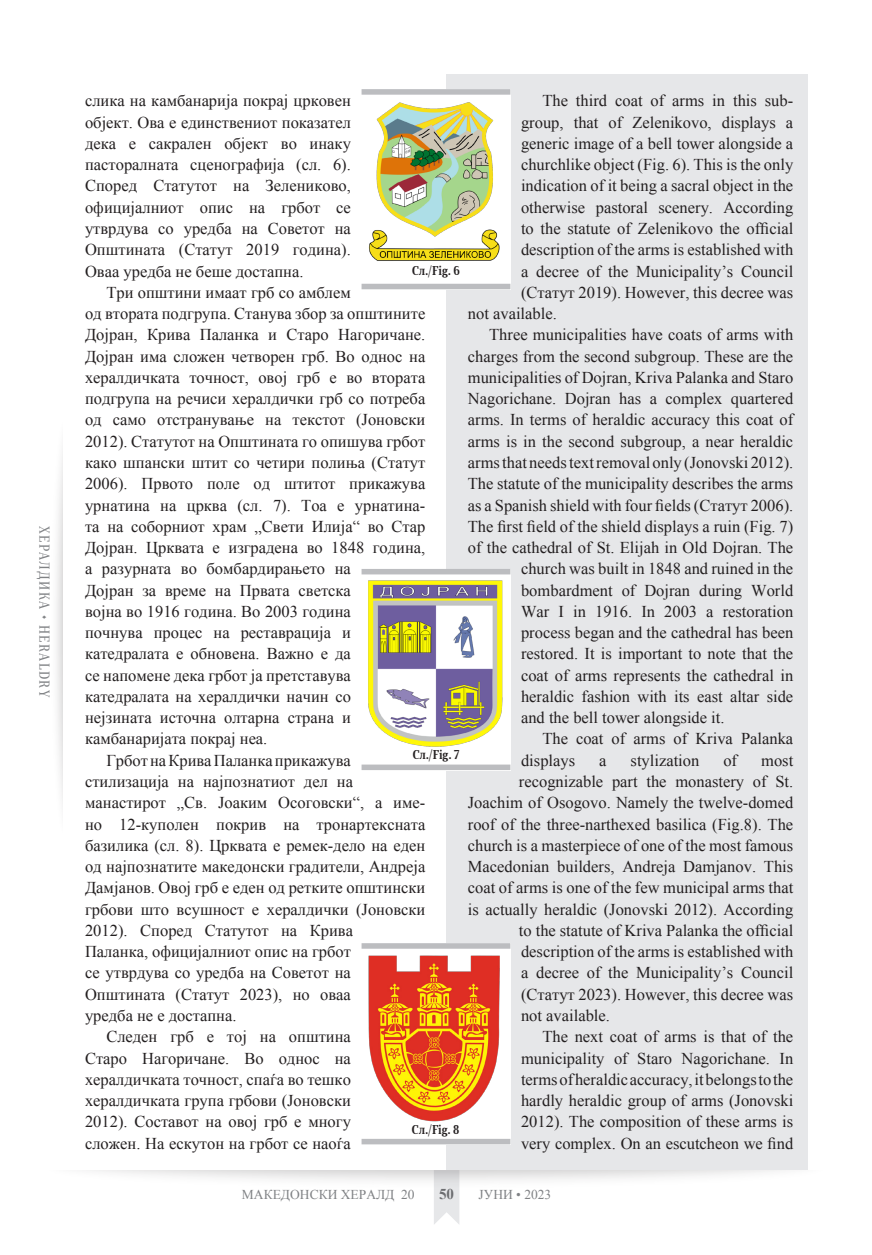
<style>
.page{position:relative;width:872px;height:1255px;background:#fff}
.page>*{position:absolute;margin:0;border:0;box-sizing:border-box;transform-origin:0 0}
._1_ГЛАВЕН_ТЕКСТ{font:16.5px/21.3px "Times New Roman";color:#231f20;text-align:justify}
.t1{font:700 15px "Times New Roman";color:#6c6d70}
.t2{font:13.5px "Times New Roman";color:#808285}
.t3{font:13.5px "Skola Serif Cn";letter-spacing:.1em;color:#808285}
.ПОД_СЛИКА_1{font:700 12px "Skola Serif Cn";color:#231f20}
</style>
<div class="page">
<img style="left:90px;top:1170px;width:692px;height:54px">
<div style="left:446px;top:74px;width:362px;height:1095px;background:#e6e7e9"></div>
<div style="left:361px;top:89px;width:149px;height:200px;background:#fff"></div>
<div style="left:361px;top:89px;width:149px;height:6px;background:#bcbdc0"></div>
<div style="left:361px;top:284px;width:149px;height:5px;background:#bcbdc0"></div>
<img style="left:369px;top:102px;width:131px;height:159px">
<div style="left:361px;top:569px;width:149px;height:201px;background:#fff"></div>
<div style="left:361px;top:569px;width:149px;height:5px;background:#bcbdc0"></div>
<div style="left:361px;top:764px;width:149px;height:6px;background:#bcbdc0"></div>
<img style="left:368px;top:580px;width:134px;height:167px">
<div style="left:361px;top:943px;width:149px;height:201px;background:#fff"></div>
<div style="left:361px;top:943px;width:149px;height:5px;background:#bcbdc0"></div>
<div style="left:361px;top:1138px;width:149px;height:6px;background:#bcbdc0"></div>
<img style="left:368px;top:955px;width:132px;height:166px">
<p class="t3" style="left:53px;top:526px;width:173px;rotate:90deg">ХЕРАЛДИКА • HERALDRY</p>
<p class="_1_ГЛАВЕН_ТЕКСТ" style="left:85px;top:90px;width:267px">слика на камбанарија покрај црковен објект. Ова е единствениот показател дека е сакрален објект во инаку пасторалната сценографија (сл. 6).<br>Според Статутот на Зелениково, официјалниот опис на грбот се утврдува со уредба на Советот на Општината (Статут 2019 година).<br>Оваа уредба не беше достапна.</p>
<p class="_1_ГЛАВЕН_ТЕКСТ" style="left:85px;top:281px;width:342px;text-align:left;text-indent:21px">Три општини имаат грб со амблем<br>од втората подгрупа. Станува збор за општините Дојран, Крива Паланка и Старо Нагоричане.<br>Дојран има сложен четворен грб. Во однос на хералдичката точност, овој грб е во втората подгрупа на речиси хералдички грб со потреба од само отстранување на текстот (Јоновски 2012). Статутот на Општината го опишува грбот како шпански штит со четири полиња (Статут 2006). Првото поле од штитот прикажува урнатина на црква (сл. 7). Тоа е урнатина&shy;та на соборниот храм „Свети Илија“ во Стар Дојран. Црквата е изградена во 1848 година, а разурната во бомбардирањето на<br>Дојран за време на Првата светска<br>војна во 1916 година. Во 2003 година<br>почнува процес на реставрација и катедралата е обновена. Важно е да<br>се напомене дека грбот ја претставува катедралата на хералдички начин со<br>нејзината источна олтарна страна и камбанаријата покрај неа.</p>
<p class="_1_ГЛАВЕН_ТЕКСТ" style="left:85px;top:749px;width:342px;text-align:left;text-indent:21px">Грбот на Крива Паланка прикажува стилизација на најпознатиот дел на манастирот „Св. Јоаким Осоговски“, а име&shy;но 12-куполен покрив на тронартексната базилика (сл. 8). Црквата е ремек-дело на еден од најпознатите македонски градители, Андреја Дамјанов. Овој грб е еден од ретките општински грбови што всушност е хералдички (Јоновски 2012). Според Статутот на Крива<br>Паланка, официјалниот опис на грбот<br>се утврдува со уредба на Советот на Општината (Статут 2023), но оваа<br>уредба не е достапна.</p>
<p class="_1_ГЛАВЕН_ТЕКСТ" style="left:85px;top:1025px;width:267px;text-indent:21px">Следен грб е тој на општина Старо Нагоричане. Во однос на хералдичката точност, спаѓа во тешко хералдичката група грбови (Јоновски 2012). Составот на овој грб е многу сложен. На ескутон на грбот се наоѓа</p>
<p class="ПОД_СЛИКА_1" style="left:412px;top:263px;width:49px">Сл./Fig. 6</p>
<p class="ПОД_СЛИКА_1" style="left:413px;top:748px;width:48px">Сл./Fig. 7</p>
<p class="ПОД_СЛИКА_1" style="left:412px;top:1122px;width:49px">Сл./Fig. 8</p>
<p class="_1_ГЛАВЕН_ТЕКСТ" style="left:542px;top:90px;width:252px">The third coat of arms in this sub-</p>
<p class="_1_ГЛАВЕН_ТЕКСТ" style="left:521px;top:111px;width:274px">group, that of Zelenikovo, displays a</p>
<p class="_1_ГЛАВЕН_ТЕКСТ" style="left:521px;top:132px;width:274px">generic image of a bell tower alongside a</p>
<p class="_1_ГЛАВЕН_ТЕКСТ" style="left:521px;top:154px;width:274px">churchlike object (Fig. 6). This is the only</p>
<p class="_1_ГЛАВЕН_ТЕКСТ" style="left:521px;top:175px;width:274px">indication of it being a sacral object in the</p>
<p class="_1_ГЛАВЕН_ТЕКСТ" style="left:521px;top:196px;width:274px">otherwise pastoral scenery. According</p>
<p class="_1_ГЛАВЕН_ТЕКСТ" style="left:521px;top:217px;width:274px">to the statute of Zelenikovo the official</p>
<p class="_1_ГЛАВЕН_ТЕКСТ" style="left:521px;top:239px;width:274px">description of the arms is established with</p>
<p class="_1_ГЛАВЕН_ТЕКСТ" style="left:521px;top:260px;width:274px">a decree of the Municipality’s Council</p>
<p class="_1_ГЛАВЕН_ТЕКСТ" style="left:521px;top:281px;width:274px">(Статут 2019). However, this decree was</p>
<p class="_1_ГЛАВЕН_ТЕКСТ" style="left:468px;top:302px;width:90px">not available.</p>
<p class="_1_ГЛАВЕН_ТЕКСТ" style="left:489px;top:324px;width:306px">Three municipalities have coats of arms with</p>
<p class="_1_ГЛАВЕН_ТЕКСТ" style="left:468px;top:345px;width:327px">charges from the second subgroup. These are the</p>
<p class="_1_ГЛАВЕН_ТЕКСТ" style="left:468px;top:366px;width:327px">municipalities of Dojran, Kriva Palanka and Staro</p>
<p class="_1_ГЛАВЕН_ТЕКСТ" style="left:468px;top:388px;width:327px">Nagorichane. Dojran has a complex quartered</p>
<p class="_1_ГЛАВЕН_ТЕКСТ" style="left:468px;top:409px;width:327px">arms. In terms of heraldic accuracy this coat of</p>
<p class="_1_ГЛАВЕН_ТЕКСТ" style="left:468px;top:430px;width:327px">arms is in the second subgroup, a near heraldic</p>
<p class="_1_ГЛАВЕН_ТЕКСТ" style="left:468px;top:451px;width:327px">arms that needs text removal only (Jonovski 2012).</p>
<p class="_1_ГЛАВЕН_ТЕКСТ" style="left:468px;top:473px;width:327px">The statute of the municipality describes the arms</p>
<p class="_1_ГЛАВЕН_ТЕКСТ" style="left:468px;top:494px;width:327px">as a Spanish shield with four fields (Статут 2006).</p>
<p class="_1_ГЛАВЕН_ТЕКСТ" style="left:468px;top:515px;width:327px">The first field of the shield displays a ruin (Fig. 7)</p>
<p class="_1_ГЛАВЕН_ТЕКСТ" style="left:468px;top:536px;width:327px">of the cathedral of St. Elijah in Old Dojran. The</p>
<p class="_1_ГЛАВЕН_ТЕКСТ" style="left:521px;top:558px;width:274px">church was built in 1848 and ruined in the</p>
<p class="_1_ГЛАВЕН_ТЕКСТ" style="left:521px;top:579px;width:274px">bombardment of Dojran during World</p>
<p class="_1_ГЛАВЕН_ТЕКСТ" style="left:521px;top:600px;width:274px">War I in 1916. In 2003 a restoration</p>
<p class="_1_ГЛАВЕН_ТЕКСТ" style="left:521px;top:621px;width:274px">process began and the cathedral has been</p>
<p class="_1_ГЛАВЕН_ТЕКСТ" style="left:521px;top:643px;width:274px">restored. It is important to note that the</p>
<p class="_1_ГЛАВЕН_ТЕКСТ" style="left:521px;top:664px;width:274px">coat of arms represents the cathedral in</p>
<p class="_1_ГЛАВЕН_ТЕКСТ" style="left:521px;top:685px;width:274px">heraldic fashion with its east altar side</p>
<p class="_1_ГЛАВЕН_ТЕКСТ" style="left:521px;top:706px;width:205px">and the bell tower alongside it.</p>
<p class="_1_ГЛАВЕН_ТЕКСТ" style="left:521px;top:728px;width:274px;text-indent:21px">The coat of arms of Kriva Palanka displays</p>
<p class="_1_ГЛАВЕН_ТЕКСТ" style="left:599px;top:749px;width:9px">a</p>
<p class="_1_ГЛАВЕН_ТЕКСТ" style="left:630px;top:749px;width:70px">stylization</p>
<p class="_1_ГЛАВЕН_ТЕКСТ" style="left:723px;top:749px;width:15px">of</p>
<p class="_1_ГЛАВЕН_ТЕКСТ" style="left:761px;top:749px;width:34px">most</p>
<p class="_1_ГЛАВЕН_ТЕКСТ" style="left:519px;top:770px;width:276px">recognizable part the monastery of St.</p>
<p class="_1_ГЛАВЕН_ТЕКСТ" style="left:468px;top:791px;width:327px">Joachim of Osogovo. Namely the twelve-domed</p>
<p class="_1_ГЛАВЕН_ТЕКСТ" style="left:468px;top:813px;width:327px">roof of the three-narthexed basilica (Fig.8). The</p>
<p class="_1_ГЛАВЕН_ТЕКСТ" style="left:468px;top:834px;width:327px">church is a masterpiece of one of the most famous</p>
<p class="_1_ГЛАВЕН_ТЕКСТ" style="left:468px;top:855px;width:327px">Macedonian builders, Andreja Damjanov. This</p>
<p class="_1_ГЛАВЕН_ТЕКСТ" style="left:468px;top:876px;width:327px">coat of arms is one of the few municipal arms that</p>
<p class="_1_ГЛАВЕН_ТЕКСТ" style="left:468px;top:898px;width:327px">is actually heraldic (Jonovski 2012). According</p>
<p class="_1_ГЛАВЕН_ТЕКСТ" style="left:519px;top:919px;width:276px">to the statute of Kriva Palanka the official</p>
<p class="_1_ГЛАВЕН_ТЕКСТ" style="left:521px;top:940px;width:274px">description of the arms is established with</p>
<p class="_1_ГЛАВЕН_ТЕКСТ" style="left:521px;top:962px;width:274px">a decree of the Municipality’s Council</p>
<p class="_1_ГЛАВЕН_ТЕКСТ" style="left:521px;top:983px;width:274px">(Статут 2023). However, this decree was</p>
<p class="_1_ГЛАВЕН_ТЕКСТ" style="left:521px;top:1004px;width:90px">not available.</p>
<p class="_1_ГЛАВЕН_ТЕКСТ" style="left:521px;top:1025px;width:274px;text-indent:21px">The next coat of arms is that of the municipality of Staro Nagorichane. In terms of heraldic accuracy, it belongs to the hardly heraldic group of arms (Jonovski 2012). The composition of these arms is very complex. On an escutcheon we find</p>
<p class="t2" style="left:242px;top:1184px;width:174px">МАКЕДОНСКИ ХЕРАЛД 20</p>
<p class="t1" style="left:439px;top:1183px;width:16px">50</p>
<p class="t2" style="left:478px;top:1184px;width:74px">ЈУНИ • 2023</p>
</div>
